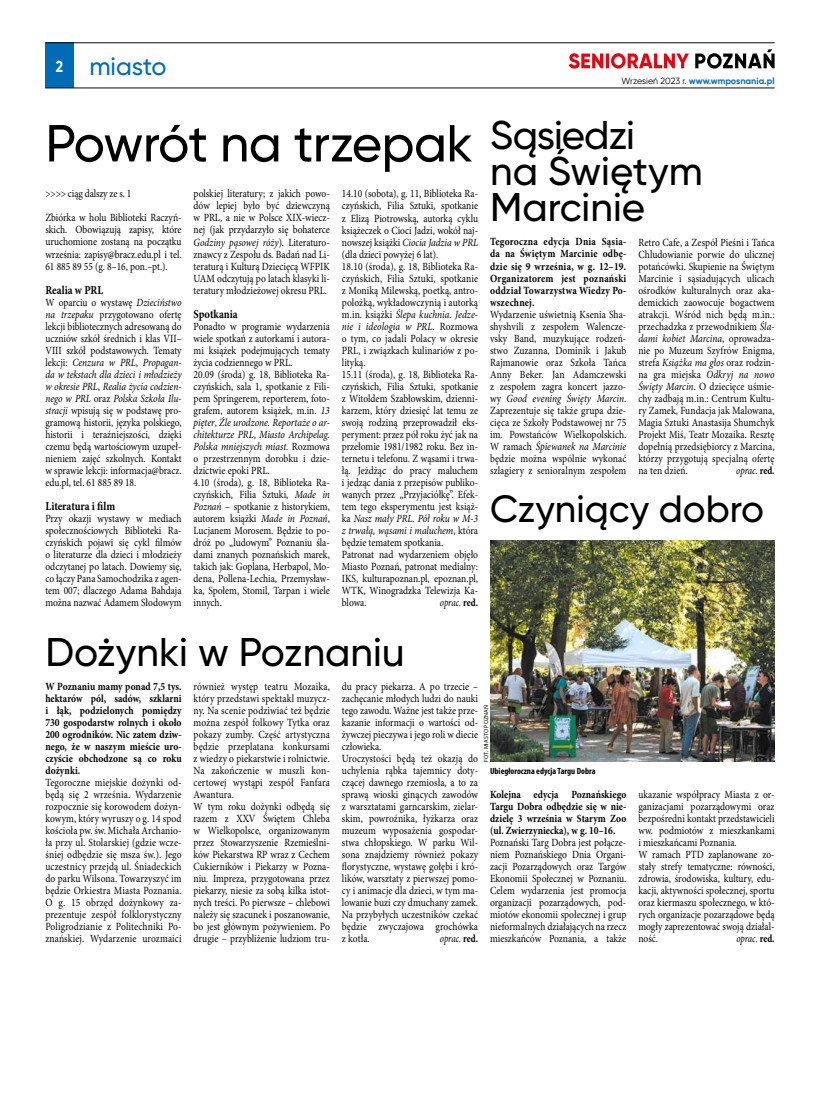
<style>
.page{position:relative;width:820px;height:1106px;background:#fff}
.page>*{position:absolute;margin:0;border:0;box-sizing:border-box;transform-origin:0 0}
.t1{font:500 52px "Gilroy";letter-spacing:-.01em;color:#000}
.t2{font:500 40px/36px "Gilroy";color:#000}
.t3{font:500 38px "Gilroy";color:#000}
.t4{font:500 25px "Gilroy";color:#006cb6}
.t5{font:700 12.1px "Minion Pro";color:#000;scale:.86 1}
.t6{font:11px/12px "Minion Pro";color:#000;text-align:justify;scale:.86 1}
.t7{font:700 11px/12px "Minion Pro";letter-spacing:.01em;color:#000;text-align:justify;scale:.86 1}
.t8{font:italic 11px "Minion Pro";letter-spacing:-.01em;color:#000;scale:.82 1}
.t9{font:700 9px "Gilroy";color:#006cb6}
.t10{font:700 condensed 9px "Myriad Pro";color:#000}
.t11{font:6px "Myriad Pro";letter-spacing:.02em;color:#000}
.s1{font-weight:700;font-size:16px;color:#fff}
.s2{font-weight:400;color:#000}
.s3{font-style:italic}
.s4{font-weight:700;font-style:normal}
</style>
<div class="page">
<div style="left:45px;top:43px;width:29px;height:45px;background:#006cb6"></div>
<hr style="left:45px;top:43px;width:729px;height:1px;background:#0a0a0a">
<hr style="left:45px;top:88px;width:729px;height:1px;background:#0a0a0a">
<svg style="left:695px;top:49px;width:79px;height:20px"></svg>
<svg style="left:568px;top:53px;width:120px;height:16px"></svg>
<img style="left:490px;top:541px;width:284px;height:220px">
<h3 class="t4" style="left:56px;top:51px;width:112px"><span class="s1">2</span> miasto</h3>
<p class="t9" style="left:621px;top:75px;width:154px"><span class="s2">Wrzesień 2023 r.</span> www.wmposnania.pl</p>
<h1 class="t1" style="left:45px;top:111px;width:428px">Powrót na trzepak</h1>
<p class="t6" style="left:45px;top:182px;width:160px;line-height:24px">&gt;&gt;&gt;&gt; ciąg dalszy ze s. 1<br>Zbiórka w holu Biblioteki Raczyń-</p>
<p class="t6" style="left:45px;top:224px;width:160px">skich. Obowiązują zapisy, które uruchomione zostaną na początku września: zapisy@bracz.edu.pl i tel.<br>61 885 89 55 (g. 8–16, pon.–pt.).</p>
<p class="t5" style="left:45px;top:281px;width:69px">Realia w PRL</p>
<p class="t6" style="left:45px;top:296px;width:160px">W oparciu o wystawę <span class="s3">Dzieciństwo na trzepaku</span> przygotowano ofertę lekcji bibliotecznych adresowaną do uczniów szkół średnich i klas VII– VIII szkół podstawowych. Tematy lekcji: <span class="s3">Cenzura w PRL</span>, <span class="s3">Propagan&shy;da w tekstach dla dzieci i młodzieży w okresie PRL</span>, <span class="s3">Realia życia codzien&shy;nego w PRL</span> oraz <span class="s3">Polska Szkoła Ilu&shy;stracji</span> wpisują się w podstawę pro&shy;gramową historii, języka polskiego, historii i teraźniejszości, dzięki czemu będą wartościowym uzupeł&shy;nieniem zajęć szkolnych. Kontakt w sprawie lekcji: informacja@bracz. edu.pl, tel. 61 885 89 18.</p>
<p class="t5" style="left:45px;top:497px;width:83px">Literatura i film</p>
<p class="t6" style="left:45px;top:512px;width:160px">Przy okazji wystawy w mediach społecznościowych Biblioteki Ra&shy;czyńskich pojawi się cykl filmów o literaturze dla dzieci i młodzieży odczytanej po latach. Dowiemy się, co łączy Pana Samochodzika z agen&shy;tem 007; dlaczego Adama Bahdaja można nazwać Adamem Słodowym</p>
<p class="t6" style="left:193px;top:188px;width:160px">polskiej literatury; z jakich powo&shy;dów lepiej było być dziewczyną w PRL, a nie w Polsce XIX-wiecz&shy;nej (jak przydarzyło się bohaterce <span class="s3">Godziny pąsowej róży</span>). Literaturo&shy;znawcy z Zespołu ds. Badań nad Li&shy;teraturą i Kulturą Dziecięcą WFPIK UAM odczytują po latach klasyki li&shy;teratury młodzieżowej okresu PRL.</p>
<p class="t5" style="left:193px;top:305px;width:53px">Spotkania</p>
<p class="t6" style="left:193px;top:320px;width:160px;text-align:left">Ponadto w programie wydarzenia wiele spotkań z autorkami i autora&shy;mi książek podejmujących tematy życia codziennego w PRL.<br>20.09 (środa) g. 18, Biblioteka Ra&shy;czyńskich, sala 1, spotkanie z Fili&shy;pem Springerem, reporterem, foto&shy;grafem, autorem książek, m.in. <span class="s3">13 pięter</span>, <span class="s3">Źle urodzone. Reportaże o ar&shy;chitekturze PRL</span>, <span class="s3">Miasto Archipelag.<br>Polska mniejszych miast</span>. Rozmowa o przestrzennym dorobku i dzie&shy;dzictwie epoki PRL.<br>4.10 (środa), g. 18, Biblioteka Ra&shy;czyńskich, Filia Sztuki, <span class="s3">Made in<br>Poznań</span> – spotkanie z historykiem, autorem książki <span class="s3">Made in Poznań</span>,<br>Lucjanem Morosem. Będzie to po&shy;dróż po „ludowym” Poznaniu śla&shy;dami znanych poznańskich marek, takich jak: Goplana, Herbapol, Mo&shy;dena, Pollena-Lechia, Przemysław&shy;ka, Społem, Stomil, Tarpan i wiele innych.</p>
<p class="t6" style="left:342px;top:188px;width:160px;text-align:left">14.10 (sobota), g. 11, Biblioteka Ra&shy;czyńskich, Filia Sztuki, spotkanie z Elizą Piotrowską, autorką cyklu książeczek o Cioci Jadzi, wokół naj&shy;nowszej książki <span class="s3">Ciocia Jadzia w PRL </span>(dla dzieci powyżej 6 lat).<br>18.10 (środa), g. 18, Biblioteka Ra&shy;czyńskich, Filia Sztuki, spotkanie z Moniką Milewską, poetką, antro&shy;polożką, wykładowczynią i autorką m.in. książki <span class="s3">Ślepa kuchnia. Jedze&shy;nie i ideologia w PRL</span>. Rozmowa o tym, co jadali Polacy w okresie<br>PRL, i związkach kulinariów z po&shy;lityką.<br>15.11 (środa), g. 18, Biblioteka Ra&shy;czyńskich, Filia Sztuki, spotkanie z Witoldem Szabłowskim, dzienni&shy;karzem, który dziesięć lat temu ze swoją rodziną przeprowadził eks&shy;peryment: przez pół roku żyć jak na przełomie 1981/1982 roku. Bez in&shy;ternetu i telefonu. Z wąsami i trwa&shy;łą. Jeżdżąc do pracy maluchem i jedząc dania z przepisów publiko&shy;wanych przez „Przyjaciółkę”. Efek&shy;tem tego eksperymentu jest książ&shy;ka <span class="s3">Nasz mały PRL. Pół roku w M-3 z trwałą, wąsami i maluchem</span>, która będzie tematem spotkania.<br>Patronat nad wydarzeniem objęło<br>Miasto Poznań, patronat medialny:<br>IKS, kulturapoznan.pl, epoznan.pl,<br>WTK, Winogradzka Telewizja Ka&shy;blowa.</p>
<p class="t8" style="left:439px;top:594px;width:48px">oprac. <span class="s4">red.</span></p>
<h2 class="t2" style="left:45px;top:633px;width:360px">Dożynki w Poznaniu</h2>
<h2 class="t2" style="left:490px;top:117px;width:214px">Sąsiedzi<br>na Świętym<br>Marcinie</h2>
<p class="t7" style="left:490px;top:236px;width:160px">Tegoroczna edycja Dnia Sąsia&shy;da na Świętym Marcinie odbę&shy;dzie się 9 września, w g. 12–19.<br>Organizatorem jest poznański oddział Towarzystwa Wiedzy Po&shy;wszechnej.</p>
<p class="t6" style="left:490px;top:308px;width:160px">Wydarzenie uświetnią Ksenia Sha&shy;shyshvili z zespołem Walencze&shy;vsky Band, muzykujące rodzeń&shy;stwo Zuzanna, Dominik i Jakub Rajmanowie oraz Szkoła Tańca Anny Beker. Jan Adamczewski z zespołem zagra koncert jazzo&shy;wy <span class="s3">Good evening Święty Marcin</span>.<br>Zaprezentuje się także grupa dzie&shy;cięca ze Szkoły Podstawowej nr 75 im. Powstańców Wielkopolskich.<br>W ramach <span class="s3">Śpiewanek na Marcinie </span>będzie można wspólnie wykonać szlagiery z senioralnym zespołem</p>
<p class="t6" style="left:638px;top:236px;width:160px">Retro Cafe, a Zespół Pieśni i Tańca Chludowianie porwie do ulicznej potańcówki. Skupienie na Świętym Marcinie i sąsiadujących ulicach ośrodków kulturalnych oraz aka&shy;demickich zaowocuje bogactwem atrakcji. Wśród nich będą m.in.: przechadzka z przewodnikiem <span class="s3">Śla&shy;dami kobiet Marcina</span>, oprowadza&shy;nie po Muzeum Szyfrów Enigma, strefa <span class="s3">Książka ma głos</span> oraz rodzin&shy;na gra miejska <span class="s3">Odkryj na nowo Święty Marcin</span>. O dziecięce uśmie&shy;chy zadbają m.in.: Centrum Kultu&shy;ry Zamek, Fundacja jak Malowana, Magia Sztuki Anastasija Shumchyk Projekt Miś, Teatr Mozaika. Resztę dopełnią przedsiębiorcy z Marcina, którzy przygotują specjalną ofertę na ten dzień.</p>
<p class="t8" style="left:736px;top:462px;width:48px">oprac. <span class="s4">red.</span></p>
<h3 class="t3" style="left:490px;top:485px;width:275px">Czyniący dobro</h3>
<p class="t7" style="left:45px;top:680px;width:160px">W Poznaniu mamy ponad 7,5 tys. hektarów pól, sadów, szklarni i łąk, podzielonych pomiędzy 730 gospodarstw rolnych i około 200 ogrodników. Nic zatem dziw&shy;nego, że w naszym mieście uro&shy;czyście obchodzone są co roku dożynki.</p>
<p class="t6" style="left:45px;top:776px;width:160px">Tegoroczne miejskie dożynki od&shy;będą się 2 września. Wydarzenie rozpocznie się korowodem dożyn&shy;kowym, który wyruszy o g. 14 spod kościoła pw. św. Michała Archanio&shy;ła przy ul. Stolarskiej (gdzie wcze&shy;śniej odbędzie się msza św.). Jego uczestnicy przejdą ul. Śniadeckich do parku Wilsona. Towarzyszyć im będzie Orkiestra Miasta Poznania.<br>O g. 15 obrzęd dożynkowy za&shy;prezentuje zespół folklorystyczny Poligrodzianie z Politechniki Po&shy;znańskiej. Wydarzenie urozmaici</p>
<p class="t6" style="left:193px;top:680px;width:160px;text-align:left">również występ teatru Mozaika, który przedstawi spektakl muzycz&shy;ny. Na scenie podziwiać też będzie można zespół folkowy Tytka oraz pokazy zumby. Część artystyczna będzie przeplatana konkursami z wiedzy o piekarstwie i rolnictwie.<br>Na zakończenie w muszli kon&shy;certowej wystąpi zespół Fanfara<br>Awantura.<br>W tym roku dożynki odbędą się razem z XXV Świętem Chleba w Wielkopolsce, organizowanym przez Stowarzyszenie Rzemieślni&shy;ków Piekarstwa RP wraz z Cechem<br>Cukierników i Piekarzy w Pozna&shy;niu. Impreza, przygotowana przez piekarzy, niesie za sobą kilka istot&shy;nych treści. Po pierwsze – chlebowi należy się szacunek i poszanowanie, bo jest głównym pożywieniem. Po drugie – przybliżenie ludziom tru-</p>
<p class="t6" style="left:342px;top:680px;width:160px;text-align:left">du pracy piekarza. A po trzecie – zachęcanie młodych ludzi do nauki tego zawodu. Ważne jest także prze&shy;kazanie informacji o wartości od&shy;żywczej pieczywa i jego roli w diecie człowieka.<br>Uroczystości będą też okazją do uchylenia rąbka tajemnicy doty&shy;czącej dawnego rzemiosła, a to za sprawą wioski ginących zawodów z warsztatami garncarskim, zielar&shy;skim, powroźnika, łyżkarza oraz muzeum wyposażenia gospodar&shy;stwa chłopskiego. W parku Wil&shy;sona znajdziemy również pokazy florystyczne, wystawę gołębi i kró&shy;lików, warsztaty z pierwszej pomo&shy;cy i animacje dla dzieci, w tym ma&shy;lowanie buzi czy dmuchany zamek.<br>Na przybyłych uczestników czekać będzie zwyczajowa grochówka z kotła.</p>
<p class="t11" style="left:482px;top:762px;width:59px;rotate:-90deg">fot. Miasto Poznań</p>
<p class="t10" style="left:490px;top:765px;width:107px">Ubiegłoroczna edycja Targu Dobra</p>
<p class="t7" style="left:490px;top:788px;width:160px">Kolejna edycja Poznańskiego Targu Dobra odbędzie się w nie&shy;dzielę 3 września w Starym Zoo (ul. Zwierzyniecka), w g. 10–16.</p>
<p class="t6" style="left:490px;top:836px;width:160px">Poznański Targ Dobra jest połącze&shy;niem Poznańskiego Dnia Organi&shy;zacji Pozarządowych oraz Targów Ekonomii Społecznej w Poznaniu.<br>Celem wydarzenia jest promocja organizacji pozarządowych, pod&shy;miotów ekonomii społecznej i grup nieformalnych działających na rzecz mieszkańców Poznania, a także</p>
<p class="t8" style="left:439px;top:930px;width:48px">oprac. <span class="s4">red.</span></p>
<p class="t6" style="left:638px;top:788px;width:160px;text-align:left">ukazanie współpracy Miasta z or&shy;ganizacjami pozarządowymi oraz bezpośredni kontakt przedstawicieli ww. podmiotów z mieszkankami i mieszkańcami Poznania.<br>W ramach PTD zaplanowane zo&shy;stały strefy tematyczne: równości, zdrowia, środowiska, kultury, edu&shy;kacji, aktywności społecznej, sportu oraz kiermaszu społecznego, w któ&shy;rych organizacje pozarządowe będą mogły zaprezentować swoją działal&shy;ność.</p>
<p class="t8" style="left:736px;top:930px;width:48px">oprac. <span class="s4">red.</span></p>
</div>
